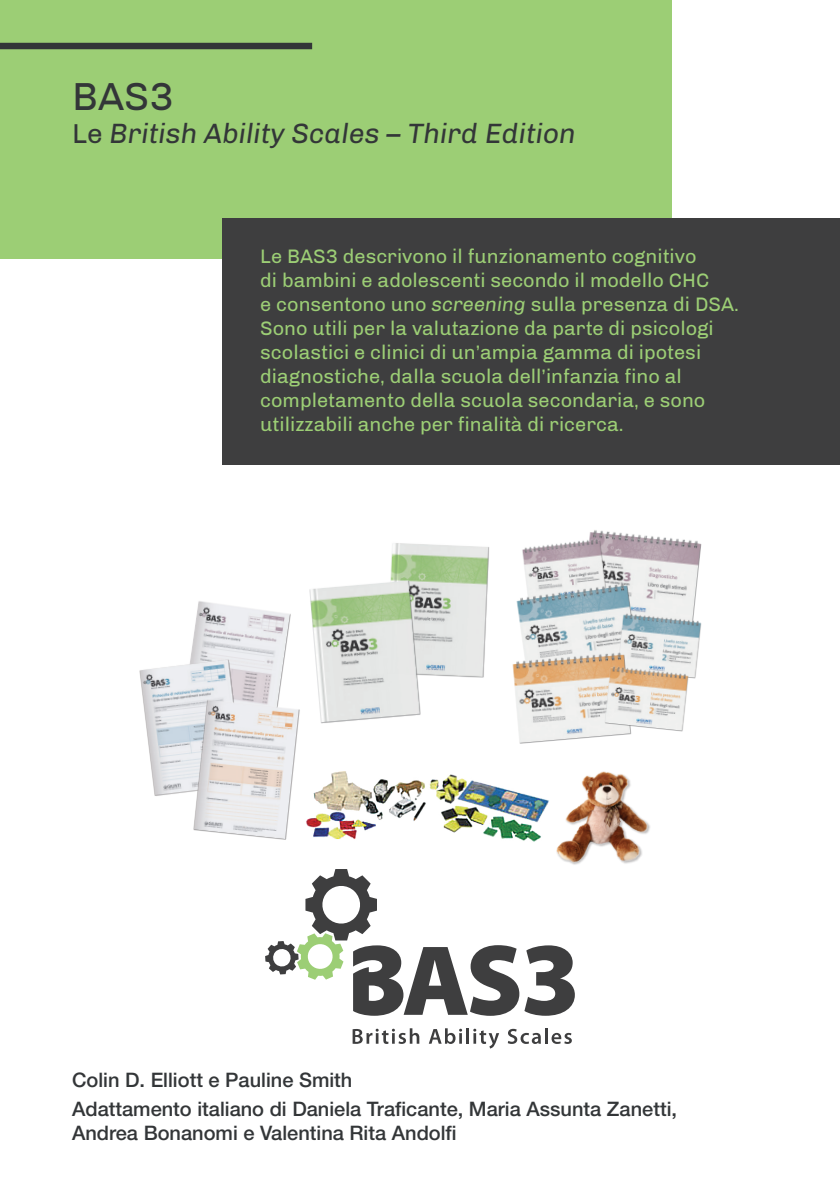
<style>
.page{position:relative;width:840px;height:1191px;background:#fff}
.page>*{position:absolute;margin:0;border:0;box-sizing:border-box;transform-origin:0 0}
.t1{font:40px "Chivo";color:#333638}
.t2{font:italic 28px "Chivo";color:#333638}
.t3{font:20px/24px "Chivo";color:#9cce75}
.t4{font:500 20px/24px "Helvetica Neue LT Std";color:#333638}
.s1{font-style:normal}
.s2{font-style:italic}
</style>
<div class="page">
<div style="left:0;top:0;width:671px;height:258px;background:#9cce75"></div>
<div style="left:0;top:43px;width:312px;height:6px;background:#333638"></div>
<div style="left:223px;top:219px;width:616px;height:246px;background:#3e3e3f"></div>
<svg style="left:352px;top:1028px;width:67px;height:16px"></svg>
<svg style="left:428px;top:1028px;width:34px;height:16px"></svg>
<hr style="left:466px;top:1028px;width:3px;height:15px;background:#3e3e3f">
<svg style="left:473px;top:1028px;width:26px;height:20px"></svg>
<svg style="left:507px;top:1028px;width:64px;height:16px"></svg>
<svg style="left:265px;top:869px;width:309px;height:146px"></svg>
<img style="left:192px;top:601px;width:99px;height:84px">
<img style="left:139px;top:646px;width:113px;height:150px">
<img style="left:183px;top:685px;width:114px;height:155px">
<img style="left:590px;top:530px;width:112px;height:78px">
<img style="left:522px;top:533px;width:91px;height:43px">
<img style="left:516px;top:576px;width:132px;height:69px">
<img style="left:610px;top:608px;width:92px;height:71px">
<img style="left:512px;top:645px;width:128px;height:99px">
<img style="left:597px;top:661px;width:97px;height:76px">
<img style="left:391px;top:543px;width:98px;height:135px">
<img style="left:292px;top:555px;width:147px;height:181px">
<img style="left:552px;top:771px;width:98px;height:105px">
<img style="left:306px;top:771px;width:247px;height:74px">
<p class="t1" style="left:72px;top:73px;width:103px">BAS3</p>
<p class="t2" style="left:72px;top:112px;width:505px"><span class="s1">Le</span> British Ability Scales – Third Edition</p>
<p class="t3" style="left:260px;top:244px;width:480px">Le BAS3 descrivono il funzionamento cognitivo<br>di bambini e adolescenti secondo il modello CHC<br>e consentono uno <span class="s2">screening</span> sulla presenza di DSA.<br>Sono utili per la valutazione da parte di psicologi scolastici e clinici di un’ampia gamma di ipotesi diagnostiche, dalla scuola dell’infanzia fino al completamento della scuola secondaria, e sono utilizzabili anche per finalità di ricerca.</p>
<p class="t4" style="left:72px;top:1067px;width:282px">Colin D. Elliott e Pauline Smith</p>
<p class="t4" style="left:72px;top:1097px;width:606px">Adattamento italiano di Daniela Traficante, Maria Assunta Zanetti,<br>Andrea Bonanomi e Valentina Rita Andolfi</p>
</div>
